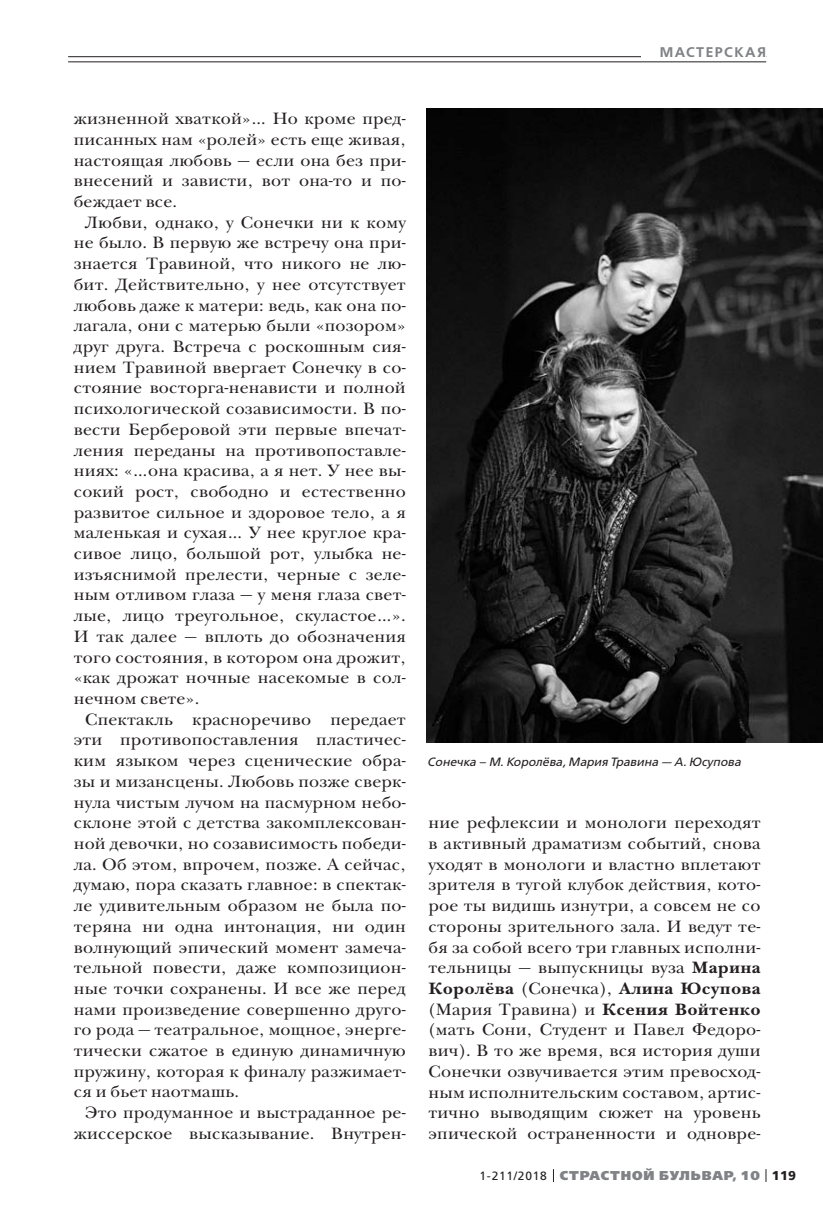
<style>
.page{position:relative;width:823px;height:1219px;background:#fff}
.page>*{position:absolute;margin:0;border:0;box-sizing:border-box;transform-origin:0 0}
.t1{font:17px/20.8px "New Baskerville ITC";letter-spacing:.015em;color:#231f20;text-align:justify;scale:1.04 1}
.t2{font:600 14px "Free Set";letter-spacing:.11em;color:#808285}
.t3{font:800 12.8px "Free Set";letter-spacing:.07em;color:#808285}
.t4{font:italic 12px "Free Set";color:#231f20}
.s1{font-weight:700}
.s2{font-weight:400;font-size:12px;color:#231f20}
.s3{font-weight:700;color:#231f20}
</style>
<div class="page">
<svg style="left:765px;top:1169px;width:1px;height:13px"></svg>
<hr style="left:68px;top:56px;width:697px;height:1px;background:#231f20">
<div style="left:641px;top:41px;width:124px;height:21px;background:#fff"></div>
<hr style="left:68px;top:62px;width:697px;height:1px;background:#231f20">
<img style="left:426px;top:109px;width:396px;height:633px">
<p class="t2" style="left:659px;top:45px;width:108px">МАСТЕРСКАЯ</p>
<p class="t1" style="left:74px;top:110px;width:320px">жизненной хваткой»… Но кроме пред&shy;писанных нам «ролей» есть еще живая, настоящая любовь — если она без при&shy;внесений и зависти, вот она-то и по&shy;беждает все.</p>
<p class="t1" style="left:74px;top:213px;width:320px;text-indent:11px">Любви, однако, у Сонечки ни к кому не было. В первую же встречу она при&shy;знается Травиной, что никого не лю&shy;бит. Действительно, у нее отсутствует любовь даже к матери: ведь, как она по&shy;лагала, они с матерью были «позором» друг друга. Встреча с роскошным сия&shy;нием Травиной ввергает Сонечку в со&shy;стояние восторга-ненависти и полной психологической созависимости. В по&shy;вести Берберовой эти первые впечат&shy;ления переданы на противопоставле&shy;ниях: «…она красива, а я нет. У нее вы&shy;сокий рост, свободно и естественно развитое сильное и здоровое тело, а я маленькая и сухая… У нее круглое кра&shy;сивое лицо, большой рот, улыбка не&shy;изъяснимой прелести, черные с зеле&shy;ным отливом глаза — у меня глаза свет&shy;лые, лицо треугольное, скуластое…».<br>И так далее — вплоть до обозначения того состояния, в котором она дрожит, «как дрожат ночные насекомые в сол&shy;нечном свете».</p>
<p class="t1" style="left:74px;top:710px;width:320px;text-indent:11px">Спектакль красноречиво передает эти противопоставления пластичес&shy;ким языком через сценические обра&shy;зы и мизансцены. Любовь позже сверк&shy;нула чистым лучом на пасмурном небо&shy;склоне этой с детства закомплексован&shy;ной девочки, но созависимость победи&shy;ла. Об этом, впрочем, позже. А сейчас, думаю, пора сказать главное: в спектак&shy;ле удивительным образом не была по&shy;теряна ни одна интонация, ни один волнующий эпический момент замеча&shy;тельной повести, даже композицион&shy;ные точки сохранены. И все же перед нами произведение совершенно друго&shy;го рода — театральное, мощное, энерге&shy;тически сжатое в единую динамичную пружину, которая к финалу разжимает&shy;ся и бьет наотмашь.</p>
<p class="t1" style="left:74px;top:1104px;width:320px;text-align:right">Это продуманное и выстраданное ре&shy;жиссерское высказывание. Внутрен-</p>
<p class="t4" style="left:427px;top:756px;width:315px">Сонечка – М. Королёва, Мария Травина — А. Юсупова</p>
<p class="t1" style="left:428px;top:814px;width:320px">ние рефлексии и монологи переходят в активный драматизм событий, снова уходят в монологи и властно вплетают зрителя в тугой клубок действия, кото&shy;рое ты видишь изнутри, а совсем не со стороны зрительного зала. И ведут те&shy;бя за собой всего три главных исполни&shy;тельницы — выпускницы вуза <span class="s1">Марина Королёва</span> (Сонечка), <span class="s1">Алина Юсупова </span>(Мария Травина) и <span class="s1">Ксения Войтенко </span>(мать Сони, Студент и Павел Федоро&shy;вич). В то же время, вся история души Сонечки озвучивается этим превосход&shy;ным исполнительским составом, артис&shy;тично выводящим сюжет на уровень эпической остраненности и одновре-</p>
<p class="t3" style="left:479px;top:1169px;width:318px"><span class="s2">1-211/2018</span> СТРАСТНОЙ БУЛЬВАР, 10 <span class="s3">119</span></p>
</div>
